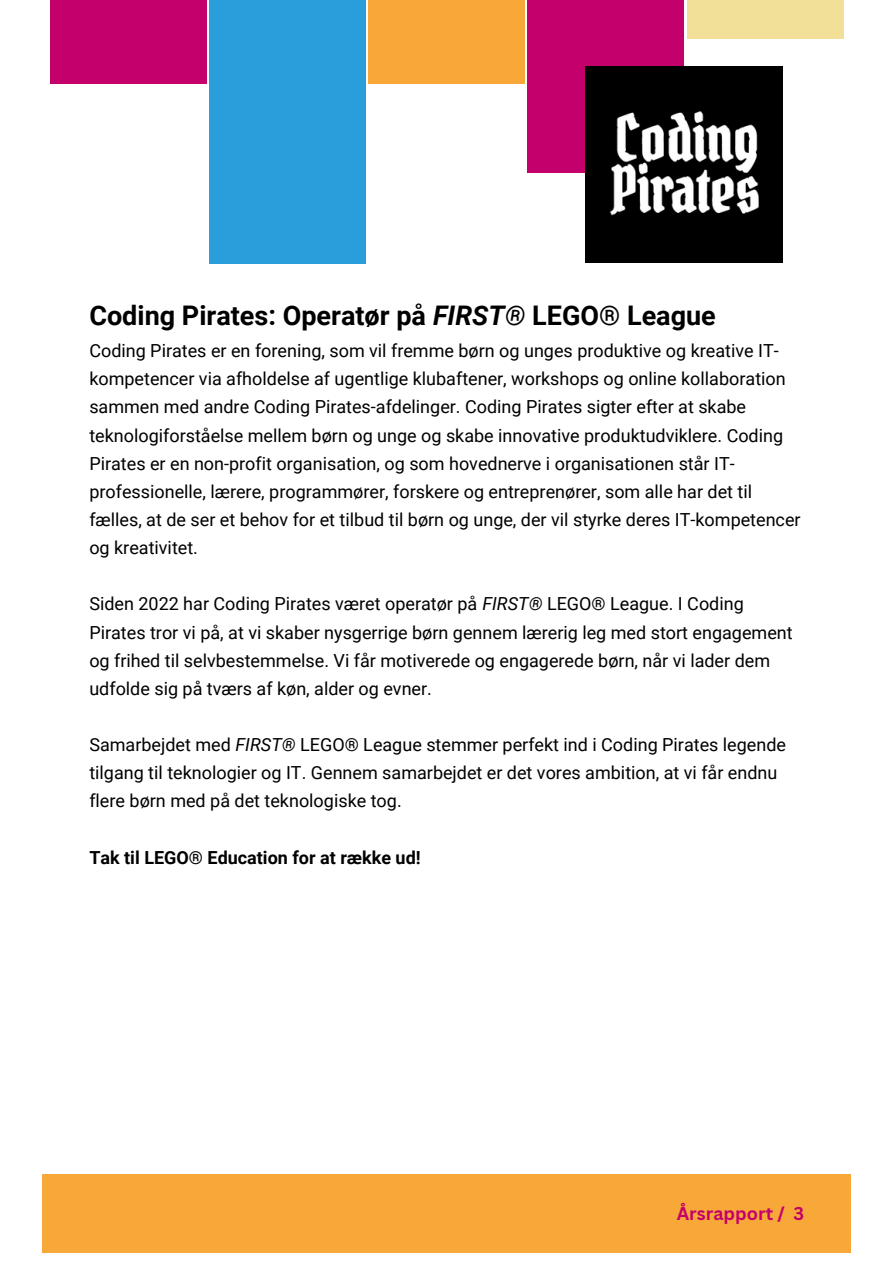
<style>
.page{position:relative;width:894px;height:1264px;background:#fff}
.page>*{position:absolute;margin:0;border:0;box-sizing:border-box;transform-origin:0 0}
.t1{font:700 27px "Roboto";color:#000}
.t2{font:18px/28.2px "Roboto";color:#000}
.t3{font:700 18px "Roboto";color:#000}
.t4{font:700 18px "Canva Sans";color:#c3006c}
.s1{font-style:italic}
</style>
<div class="page">
<div style="left:42px;top:1174px;width:808px;height:78px;background:#f8a838"></div>
<div style="left:50px;top:0;width:156px;height:83px;background:#c3006c"></div>
<div style="left:209px;top:0;width:157px;height:263px;background:#2a9eda"></div>
<div style="left:368px;top:0;width:156px;height:83px;background:#f8a838"></div>
<div style="left:527px;top:0;width:156px;height:173px;background:#c3006c"></div>
<div style="left:687px;top:0;width:156px;height:39px;background:#f3e098"></div>
<img style="left:585px;top:66px;width:197px;height:197px">
<p class="t1" style="left:89px;top:299px;width:627px">Coding Pirates: Operatør på <span class="s1">FIRST®</span> LEGO® League</p>
<p class="t2" style="left:89px;top:337px;width:712px">Coding Pirates er en forening, som vil fremme børn og unges produktive og kreative IT&shy;kompetencer via afholdelse af ugentlige klubaftener, workshops og online kollaboration sammen med andre Coding Pirates-afdelinger. Coding Pirates sigter efter at skabe teknologiforståelse mellem børn og unge og skabe innovative produktudviklere. Coding Pirates er en non-profit organisation, og som hovednerve i organisationen står IT&shy;professionelle, lærere, programmører, forskere og entreprenører, som alle har det til fælles, at de ser et behov for et tilbud til børn og unge, der vil styrke deres IT-kompetencer og kreativitet.</p>
<p class="t2" style="left:89px;top:590px;width:704px">Siden 2022 har Coding Pirates været operatør på <span class="s1">FIRST®</span> LEGO® League. I Coding Pirates tror vi på, at vi skaber nysgerrige børn gennem lærerig leg med stort engagement og frihed til selvbestemmelse. Vi får motiverede og engagerede børn, når vi lader dem udfolde sig på tværs af køn, alder og evner.</p>
<p class="t2" style="left:89px;top:730px;width:698px">Samarbejdet med <span class="s1">FIRST®</span> LEGO® League stemmer perfekt ind i Coding Pirates legende tilgang til teknologier og IT. Gennem samarbejdet er det vores ambition, at vi får endnu flere børn med på det teknologiske tog.</p>
<p class="t3" style="left:89px;top:847px;width:333px">Tak til LEGO® Education for at række ud!</p>
<h1 class="t4" style="left:676px;top:1200px;width:129px">Årsrapport / 3</h1>
</div>
